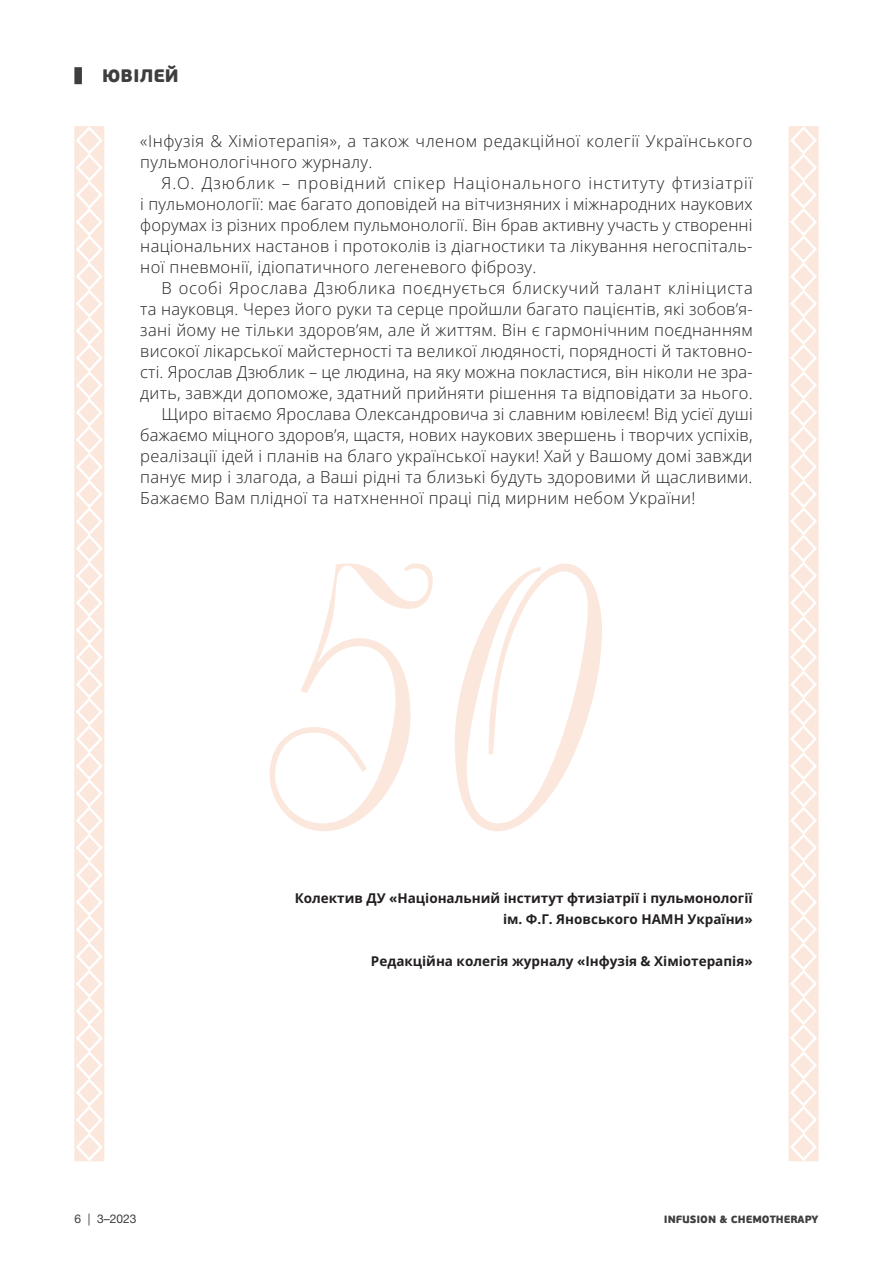
<style>
.page{position:relative;width:893px;height:1263px;background:#fff}
.page>*{position:absolute;margin:0;border:0;box-sizing:border-box;transform-origin:0 0}
.t1{font:375px "Decor C";color:#fce7dd;scale:.8 1}
.t2{font:900 18px "PF Beau Sans Pro";color:#3e3e3f}
.t3{font:300 16.5px/21px "Open Sans";letter-spacing:.02em;color:#231f20}
.t4{font:300 16.5px "Open Sans";letter-spacing:.045em;color:#231f20}
.t5{font:700 13.5px/21px "Open Sans";color:#231f20;text-align:right}
.t6{font:12px "Helvetica Neue LTW1 G";color:#3e3e3f}
.t7{font:900 10.5px "PF Beau Sans Pro";color:#3e3e3f}
</style>
<div class="page">
<div style="left:74px;top:67px;width:8px;height:17px;background:#3e3e3f"></div>
<svg style="left:74px;top:126px;width:30px;height:1035px"></svg>
<svg style="left:788px;top:126px;width:31px;height:1035px"></svg>
<p class="t2" style="left:102px;top:64px;width:78px">ЮВІЛЕЙ</p>
<p class="t3" style="left:140px;top:130px;width:614px">«Інфузія &amp; Хіміотерапія», а також членом редакційної колегії Українського пульмонологічного журналу.</p>
<p class="t3" style="left:140px;top:172px;width:614px;text-align:justify;text-indent:21px">Я.О. Дзюблик – провідний спікер Національного інституту фтизіатрії і пульмонології: має багато доповідей на вітчизняних і міжнародних наукових форумах із різних проблем пульмонології. Він брав активну участь у створенні національних настанов і протоколів із діагностики та лікування негоспіталь&shy;ної пневмонії, ідіопатичного легеневого фіброзу.</p>
<p class="t4" style="left:162px;top:277px;width:593px">В особі Ярослава Дзюблика поєднується блискучий талант клініциста</p>
<p class="t3" style="left:140px;top:298px;width:614px">та науковця. Через його руки та серце пройшли багато пацієнтів, які зобов’я-</p>
<p class="t3" style="left:140px;top:319px;width:614px">зані йому не тільки здоров’ям, але й життям. Він є гармонічним поєднанням</p>
<p class="t3" style="left:140px;top:340px;width:614px">високої лікарської майстерності та великої людяності, порядності й тактовно-</p>
<p class="t3" style="left:140px;top:361px;width:614px">сті. Ярослав Дзюблик – це людина, на яку можна покластися, він ніколи не зра-</p>
<p class="t3" style="left:140px;top:382px;width:614px">дить, завжди допоможе, здатний прийняти рішення та відповідати за нього.</p>
<p class="t3" style="left:162px;top:403px;width:593px">Щиро вітаємо Ярослава Олександровича зі славним ювілеєм! Від усієї душі</p>
<p class="t3" style="left:140px;top:424px;width:614px">бажаємо міцного здоров’я, щастя, нових наукових звершень і творчих успіхів,</p>
<p class="t3" style="left:140px;top:445px;width:614px">реалізації ідей і планів на благо української науки! Хай у Вашому домі завжди</p>
<p class="t3" style="left:140px;top:466px;width:614px">панує мир і злагода, а Ваші рідні та близькі будуть здоровими й щасливими.</p>
<p class="t3" style="left:140px;top:487px;width:556px">Бажаємо Вам плідної та натхненної праці під мирним небом України!</p>
<h1 class="t1" style="left:275px;top:487px;width:414px">50</h1>
<p class="t5" style="left:295px;top:887px;width:459px">Колектив ДУ «Національний інститут фтизіатрії і пульмонології ім. Ф.Г. Яновського НАМН України»</p>
<p class="t5" style="left:371px;top:950px;width:383px">Редакційна колегія журналу «Інфузія &amp; Хіміотерапія»</p>
<p class="t6" style="left:74px;top:1211px;width:64px">6 | 3–2023</p>
<p class="t7" style="left:664px;top:1212px;width:156px">INFUSION &amp; CHEMOTHERAPY</p>
</div>
